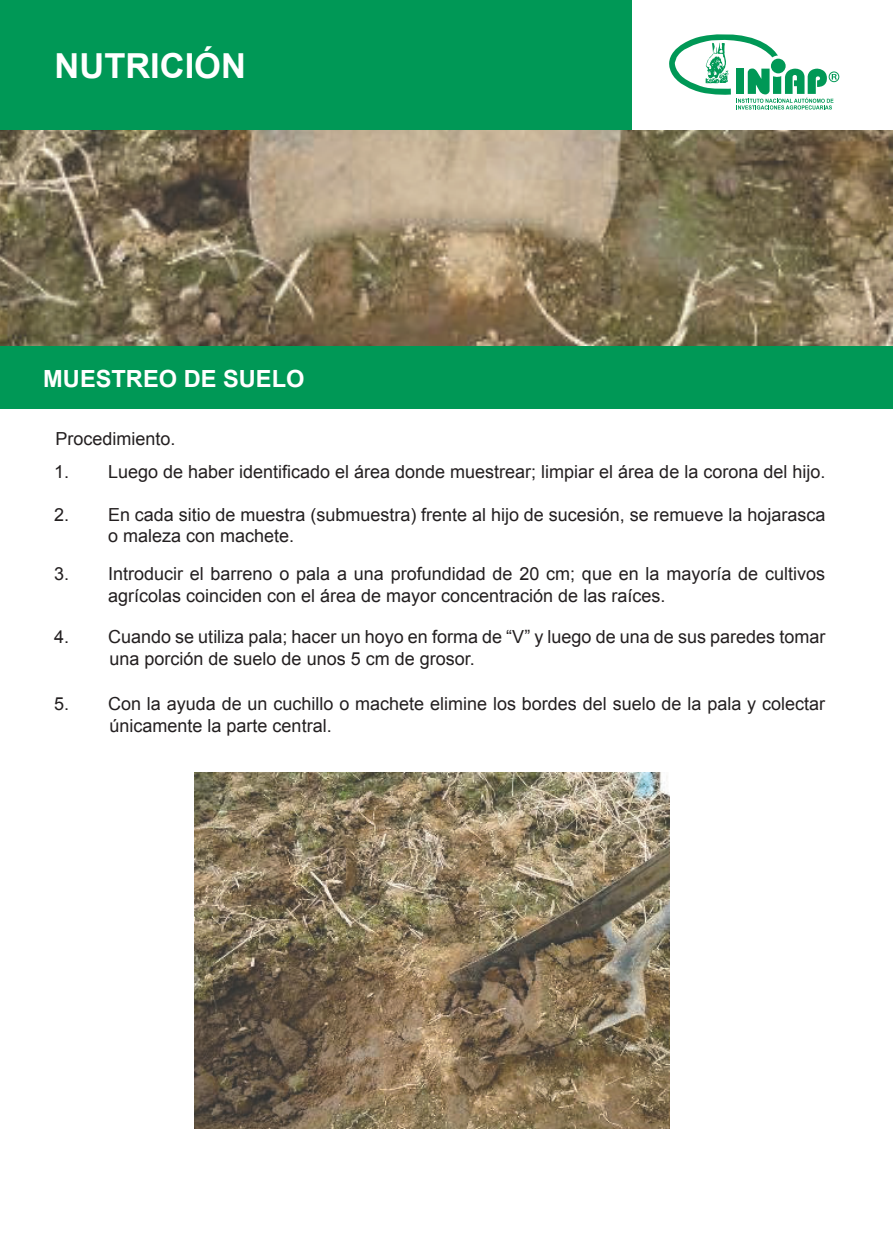
<style>
.page{position:relative;width:893px;height:1237px;background:#fff}
.page>*{position:absolute;margin:0;border:0;box-sizing:border-box;transform-origin:0 0}
.t1{font:700 34.5px "Arial";color:#fff}
.t2{font:700 23.7px "Arial";color:#fff}
.t3{font:18px/21.6px "Arial";color:#231f20}
</style>
<div class="page">
<svg style="left:669px;top:34px;width:170px;height:76px"></svg>
<div style="left:0;top:1px;width:632px;height:129px;background:#009856"></div>
<div style="left:0;top:345px;width:892px;height:63px;background:#009856"></div>
<img style="left:0;top:130px;width:892px;height:215px">
<img style="left:194px;top:772px;width:475px;height:356px">
<h1 class="t1" style="left:55px;top:46px;width:193px">NUTRICIÓN</h1>
<h2 class="t2" style="left:43px;top:365px;width:263px">MUESTREO DE SUELO</h2>
<p class="t3" style="left:56px;top:430px;width:122px">Procedimiento.</p>
<p class="t3" style="left:54px;top:463px;width:773px">1. Luego de haber identificado el área donde muestrear; limpiar el área de la corona del hijo.</p>
<p class="t3" style="left:108px;top:505px;width:719px;text-indent:-54px">2. En cada sitio de muestra (submuestra) frente al hijo de sucesión, se remueve la hojarasca o maleza con machete.</p>
<p class="t3" style="left:108px;top:565px;width:718px;text-indent:-54px">3. Introducir el barreno o pala a una profundidad de 20 cm; que en la mayoría de cultivos agrícolas coinciden con el área de mayor concentración de las raíces.</p>
<p class="t3" style="left:110px;top:628px;width:717px;text-indent:-56px">4. Cuando se utiliza pala; hacer un hoyo en forma de “V” y luego de una de sus paredes tomar una porción de suelo de unos 5 cm de grosor.</p>
<p class="t3" style="left:110px;top:694px;width:717px;text-indent:-56px">5. Con la ayuda de un cuchillo o machete elimine los bordes del suelo de la pala y colectar únicamente la parte central.</p>
</div>
